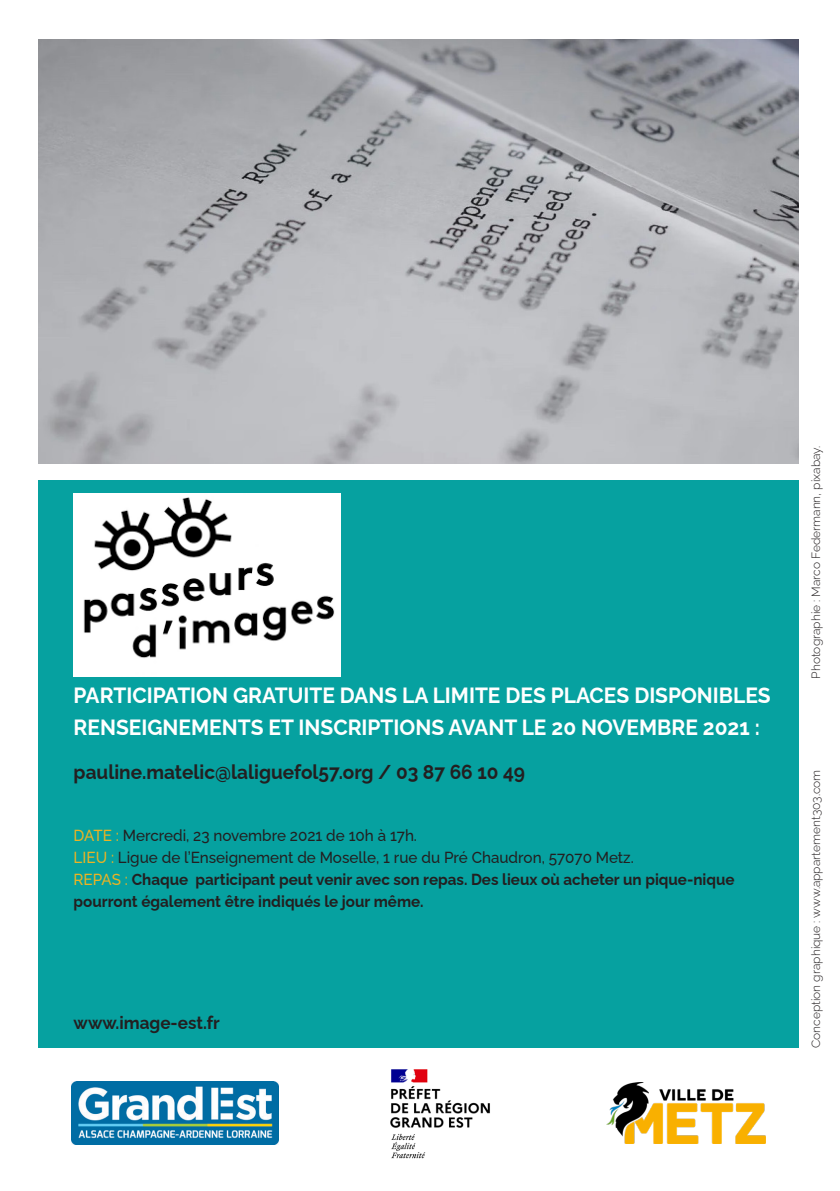
<style>
.page{position:relative;width:840px;height:1191px;background:#fff}
.page>*{position:absolute;margin:0;border:0;box-sizing:border-box;transform-origin:0 0}
.t1{font:700 22px/32px "Raleway";color:#fff;scale:.95 1}
.t2{font:700 20px "Raleway";color:#231f20;scale:.95 1}
.t3{font:700 18px "Raleway";color:#231f20;scale:.95 1}
.t4{font:700 16px/22px "Raleway";color:#231f20;scale:.95 1}
.t5{font:300 12px "Raleway";color:#231f20}
.s1{font-weight:500;color:#ecb323}
.s2{font-weight:500}
</style>
<div class="page">
<div style="left:39px;top:480px;width:759px;height:568px;background:#06a1a0"></div>
<img style="left:71px;top:1081px;width:207px;height:64px">
<img style="left:390px;top:1069px;width:100px;height:90px">
<img style="left:39px;top:40px;width:759px;height:424px">
<img style="left:606px;top:1082px;width:159px;height:61px">
<img style="left:74px;top:493px;width:266px;height:183px">
<h1 class="t1" style="left:74px;top:679px;width:735px">PARTICIPATION GRATUITE DANS LA LIMITE DES PLACES DISPONIBLES<br>RENSEIGNEMENTS ET INSCRIPTIONS AVANT LE 20 NOVEMBRE 2021 :</h1>
<p class="t2" style="left:74px;top:760px;width:476px">pauline.matelic@laliguefol57.org / 03 87 66 10 49</p>
<p class="t4" style="left:74px;top:824px;width:697px"><span class="s1">DATE :</span> <span class="s2">Mercredi, 23 novembre 2021 de 10h à 17h.<br></span><span class="s1">LIEU :</span> <span class="s2">Ligue de l’Enseignement de Moselle, 1 rue du Pré Chaudron, 57070 Metz.<br></span><span class="s1">REPAS :</span> Chaque participant peut venir avec son repas. Des lieux où acheter un pique-nique pourront également être indiqués le jour même.</p>
<p class="t3" style="left:74px;top:1012px;width:155px">www.image-est.fr</p>
<p class="t5" style="left:808px;top:678px;width:234px;rotate:-90deg">Photographie : Marco Federmann, pixabay.</p>
<p class="t5" style="left:808px;top:1048px;width:280px;rotate:-90deg">Conception graphique : www.appartement303.com</p>
</div>
